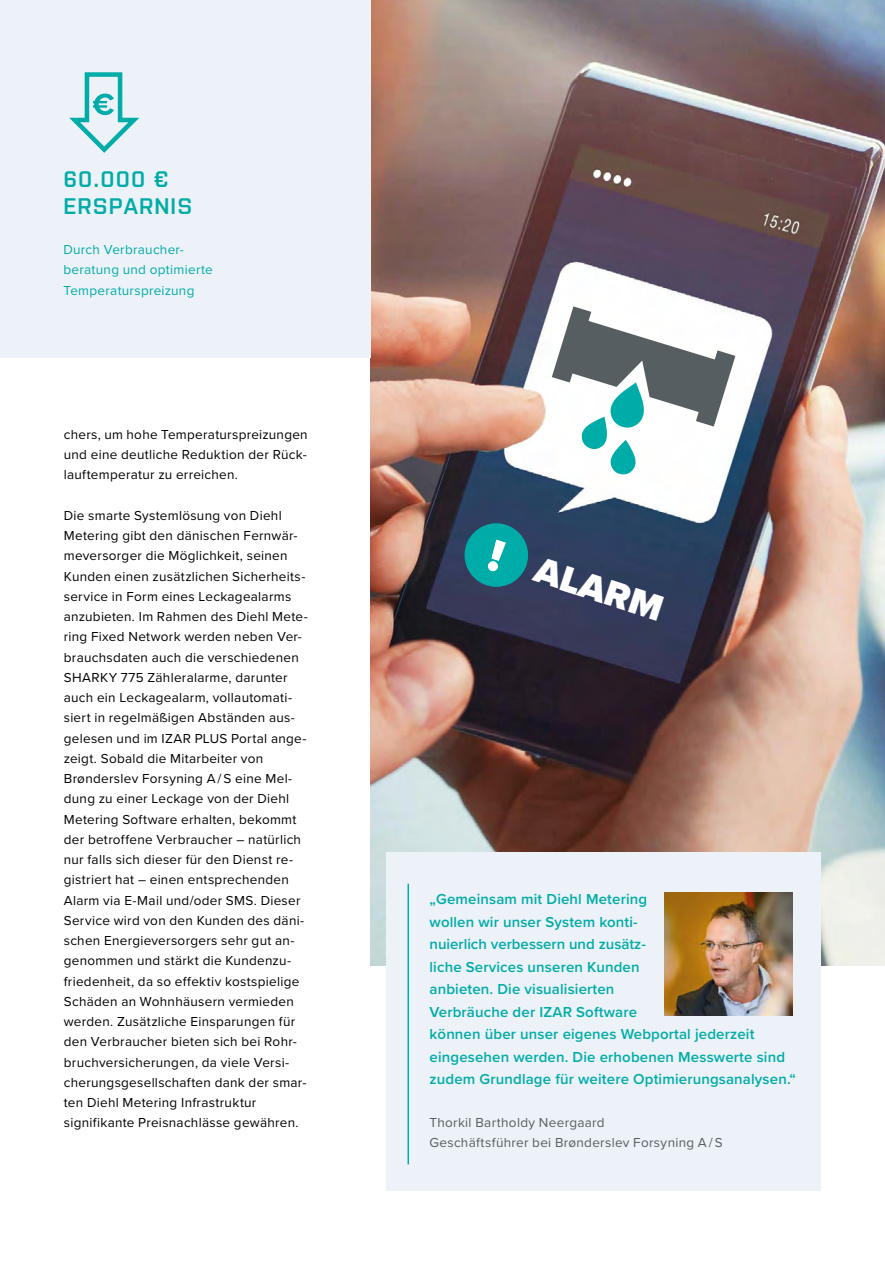
<style>
.page{position:relative;width:885px;height:1263px;background:#fff}
.page>*{position:absolute;margin:0;border:0;box-sizing:border-box;transform-origin:0 0}
.t1{font:900 37.5px "Proxima Nova";color:#fff}
.t2{font:600 22.5px/27px "Purista";letter-spacing:.05em;color:#00aca8}
.t3{font:600 15px/22.5px "Proxima Nova";letter-spacing:.01em;color:#00aca8}
.t4{font:13.5px/20.2px "Proxima Nova";letter-spacing:.02em;color:#000;text-align:justify}
.t5{font:13.5px/20.2px "Proxima Nova";letter-spacing:.025em;color:#565e61}
.t6{font:13.5px/20.2px "Proxima Nova";letter-spacing:.02em;color:#00aca8}
.s1{font-size:46.05px}
</style>
<div class="page">
<img style="left:370px;top:0;width:514px;height:965px">
<svg style="left:551px;top:306px;width:184px;height:169px"></svg>
<div style="left:0;top:0;width:370px;height:358px;background:#ecf2f8"></div>
<div style="left:386px;top:852px;width:435px;height:339px;background:#ecf2f8"></div>
<hr style="left:407px;top:884px;width:2px;height:280px;background:#00aca8">
<svg style="left:69px;top:72px;width:71px;height:81px"></svg>
<img style="left:664px;top:893px;width:128px;height:122px">
<div style="left:464px;top:523px;width:64px;height:64px;background:#00aca8;border-radius:50%"></div>
<h2 class="t2" style="left:63px;top:163px;width:130px">60.000 €<br>ERSPARNIS</h2>
<p class="t6" style="left:63px;top:239px;width:151px">Durch Verbraucher&shy;beratung und optimierte<br>Temperaturspreizung</p>
<p class="t4" style="left:64px;top:424px;width:245px">chers, um hohe Temperaturspreizungen und eine deutliche Reduktion der Rück&shy;lauftemperatur zu erreichen.</p>
<p class="t4" style="left:64px;top:505px;width:245px;text-align:left">Die smarte Systemlösung von Diehl Metering gibt den dänischen Fernwär&shy;meversorger die Möglichkeit, seinen Kunden einen zusätzlichen Sicherheits&shy;service in Form eines Leckagealarms anzubieten. Im Rahmen des Diehl Mete&shy;ring Fixed Network werden neben Ver&shy;brauchsdaten auch die verschiedenen SHARKY 775 Zähleralarme, darunter auch ein Leckagealarm, vollautomati&shy;siert in regelmäßigen Abständen aus&shy;gelesen und im IZAR PLUS Portal ange&shy;zeigt. Sobald die Mitarbeiter von Brønderslev Forsyning A / S eine Mel&shy;dung zu einer Leckage von der Diehl Metering Software erhalten, bekommt der betroffene Verbraucher – natürlich nur falls sich dieser für den Dienst re&shy;gistriert hat – einen entsprechenden Alarm via E-Mail und/oder SMS. Dieser Service wird von den Kunden des däni&shy;schen Energieversorgers sehr gut an&shy;genommen und stärkt die Kundenzu&shy;friedenheit, da so effektiv kostspielige Schäden an Wohnhäusern vermieden werden. Zusätzliche Einsparungen für den Verbraucher bieten sich bei Rohr&shy;bruchversicherungen, da viele Versi&shy;cherungsgesellschaften dank der smar&shy;ten Diehl Metering Infrastruktur signifikante Preisnachlässe gewähren.</p>
<h1 class="t1" style="left:499px;top:527px;width:182px;rotate:18deg"><span class="s1">!</span> ALARM</h1>
<p class="t3" style="left:429px;top:887px;width:368px">„Gemeinsam mit Diehl Metering<br>wollen wir unser System konti-<br>nuierlich verbessern und zusätz-<br>liche Services unseren Kunden<br>anbieten. Die visualisierten<br>Verbräuche der IZAR Software<br>können über unser eigenes Webportal jederzeit eingesehen werden. Die erhobenen Messwerte sind zudem Grundlage für weitere Optimierungsanalysen.“</p>
<p class="t5" style="left:429px;top:1111px;width:294px">Thorkil Bartholdy Neergaard<br>Geschäftsführer bei Brønderslev Forsyning A / S</p>
</div>
